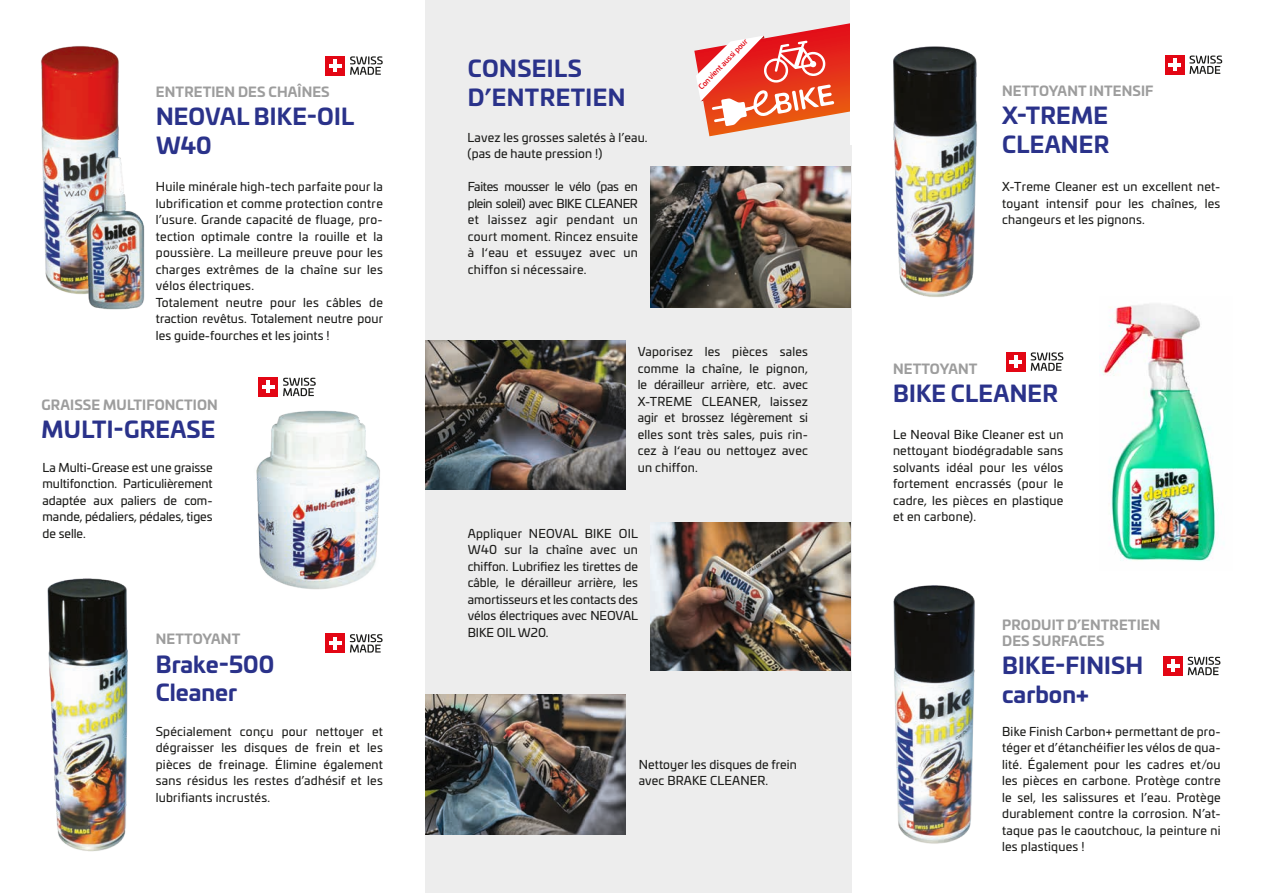
<style>
.page{position:relative;width:1263px;height:893px;background:#fff}
.page>*{position:absolute;margin:0;border:0;box-sizing:border-box;transform-origin:0 0}
.t1{font:700 22.5px/28.5px "Univia Pro";letter-spacing:.01em;color:#2a328a}
.t2{font:700 13.5px/15.3px "Univia Pro";letter-spacing:.01em;color:#9d9d9d}
.t3{font:12px/16.5px "Univia Pro";letter-spacing:.02em;color:#1d1d1b;text-align:justify}
.t4{font:500 7.35px "Univia Pro";color:#e30d18}
</style>
<div class="page">
<svg style="left:350px;top:56px;width:33px;height:19px"></svg>
<div style="left:325px;top:56px;width:20px;height:19px;background:#e30614"></div>
<svg style="left:329px;top:64px;width:12px;height:3px"></svg>
<hr style="left:333px;top:59px;width:4px;height:13px;background:#fff">
<img style="left:256px;top:410px;width:124px;height:180px">
<img style="left:47px;top:578px;width:81px;height:274px">
<svg style="left:283px;top:378px;width:33px;height:18px"></svg>
<div style="left:258px;top:377px;width:20px;height:20px;background:#e30614"></div>
<hr style="left:262px;top:385px;width:12px;height:4px;background:#fff">
<hr style="left:266px;top:381px;width:4px;height:12px;background:#fff">
<svg style="left:350px;top:634px;width:33px;height:19px"></svg>
<div style="left:325px;top:634px;width:20px;height:19px;background:#e30614"></div>
<hr style="left:329px;top:641px;width:12px;height:4px;background:#fff">
<hr style="left:333px;top:637px;width:4px;height:12px;background:#fff">
<div style="left:425px;top:0;width:427px;height:893px;background:#ededed"></div>
<img style="left:650px;top:522px;width:200px;height:148px">
<img style="left:425px;top:694px;width:200px;height:141px">
<img style="left:650px;top:167px;width:200px;height:140px">
<img style="left:425px;top:340px;width:200px;height:149px">
<svg style="left:1189px;top:56px;width:33px;height:18px"></svg>
<div style="left:1165px;top:55px;width:20px;height:20px;background:#e30614"></div>
<hr style="left:1169px;top:63px;width:12px;height:4px;background:#fff">
<hr style="left:1173px;top:59px;width:4px;height:12px;background:#fff">
<svg style="left:1031px;top:352px;width:32px;height:19px"></svg>
<div style="left:1006px;top:352px;width:20px;height:19px;background:#e30614"></div>
<svg style="left:1010px;top:360px;width:12px;height:3px"></svg>
<hr style="left:1014px;top:356px;width:4px;height:12px;background:#fff">
<img style="left:1102px;top:304px;width:114px;height:257px">
<img style="left:893px;top:585px;width:82px;height:259px">
<svg style="left:1188px;top:657px;width:32px;height:18px"></svg>
<div style="left:1163px;top:656px;width:20px;height:20px;background:#e30614"></div>
<hr style="left:1167px;top:664px;width:12px;height:4px;background:#fff">
<hr style="left:1171px;top:660px;width:4px;height:12px;background:#fff">
<img style="left:41px;top:46px;width:78px;height:248px">
<img style="left:74px;top:155px;width:71px;height:155px">
<svg style="left:694px;top:23px;width:156px;height:113px"></svg>
<div style="left:850px;top:0;width:102px;height:145px;background:#fff"></div>
<img style="left:893px;top:46px;width:84px;height:251px">
<p class="t2" style="left:156px;top:83px;width:175px">ENTRETIEN DES CHAÎNES</p>
<h1 class="t1" style="left:156px;top:101px;width:200px">NEOVAL BIKE-OIL<br>W40</h1>
<p class="t3" style="left:156px;top:178px;width:229px">Huile minérale high-tech parfaite pour la lubrification et comme protection contre l’usure. Grande capacité de fluage, pro&shy;tection optimale contre la rouille et la poussière. La meilleure preuve pour les charges extrêmes de la chaîne sur les vélos électriques.</p>
<p class="t3" style="left:156px;top:293px;width:229px">Totalement neutre pour les câbles de traction revêtus. Totalement neutre pour les guide-fourches et les joints !</p>
<p class="t2" style="left:42px;top:396px;width:178px">GRAISSE MULTIFONCTION</p>
<h1 class="t1" style="left:42px;top:414px;width:175px">MULTI-GREASE</h1>
<p class="t3" style="left:43px;top:458px;width:172px">La Multi-Grease est une graisse multifonction. Particulièrement adaptée aux paliers de com&shy;mande, pédaliers, pédales, tiges de selle.</p>
<p class="t2" style="left:156px;top:631px;width:86px">NETTOYANT</p>
<h1 class="t1" style="left:156px;top:648px;width:120px">Brake-500<br>Cleaner</h1>
<p class="t3" style="left:156px;top:722px;width:229px">Spécialement conçu pour nettoyer et dégraisser les disques de frein et les pièces de freinage. Élimine également sans résidus les restes d’adhésif et les lubrifiants incrustés.</p>
<h1 class="t1" style="left:468px;top:53px;width:159px">CONSEILS<br>D’ENTRETIEN</h1>
<p class="t3" style="left:468px;top:128px;width:181px">Lavez les grosses saletés à l’eau. (pas de haute pression !)</p>
<p class="t3" style="left:468px;top:178px;width:172px">Faites mousser le vélo (pas en plein soleil) avec BIKE CLEANER et laissez agir pendant un court moment. Rincez ensuite à l‘eau et essuyez avec un chiffon si nécessaire.</p>
<p class="t4" style="left:696px;top:84px;width:68px;rotate:-46deg">Convient aussi pour</p>
<p class="t3" style="left:638px;top:343px;width:172px">Vaporisez les pièces sales comme la chaîne, le pignon, le dérailleur arrière, etc. avec X-TREME CLEANER, laissez agir et brossez légèrement si elles sont très sales, puis rin&shy;cez à l‘eau ou nettoyez avec un chiffon.</p>
<p class="t3" style="left:468px;top:524px;width:172px">Appliquer NEOVAL BIKE OIL W40 sur la chaîne avec un chiffon. Lubrifiez les tirettes de câble, le dérailleur arrière, les amortisseurs et les contacts des vélos électriques avec NEOVAL BIKE OIL W20.</p>
<p class="t3" style="left:639px;top:755px;width:160px">Nettoyer les disques de frein avec BRAKE CLEANER.</p>
<p class="t2" style="left:1002px;top:82px;width:153px">NETTOYANT INTENSIF</p>
<h1 class="t1" style="left:1002px;top:100px;width:108px">X-TREME<br>CLEANER</h1>
<p class="t3" style="left:1002px;top:178px;width:220px">X-Treme Cleaner est un excellent net&shy;toyant intensif pour les chaînes, les changeurs et les pignons.</p>
<p class="t2" style="left:893px;top:360px;width:86px">NETTOYANT</p>
<h1 class="t1" style="left:893px;top:378px;width:166px">BIKE CLEANER</h1>
<p class="t3" style="left:893px;top:425px;width:172px">Le Neoval Bike Cleaner est un nettoyant biodégradable sans solvants idéal pour les vélos fortement encrassés (pour le cadre, les pièces en plastique et en carbone).</p>
<p class="t2" style="left:1002px;top:617px;width:160px">PRODUIT D’ENTRETIEN<br>DES SURFACES</p>
<h1 class="t1" style="left:1002px;top:650px;width:143px">BIKE-FINISH carbon+</h1>
<p class="t3" style="left:1002px;top:722px;width:220px">Bike Finish Carbon+ permettant de pro&shy;téger et d’étanchéifier les vélos de qua&shy;lité. Également pour les cadres et/ou les pièces en carbone. Protège contre le sel, les salissures et l’eau. Protège durablement contre la corrosion. N’at&shy;taque pas le caoutchouc, la peinture ni les plastiques !</p>
</div>
